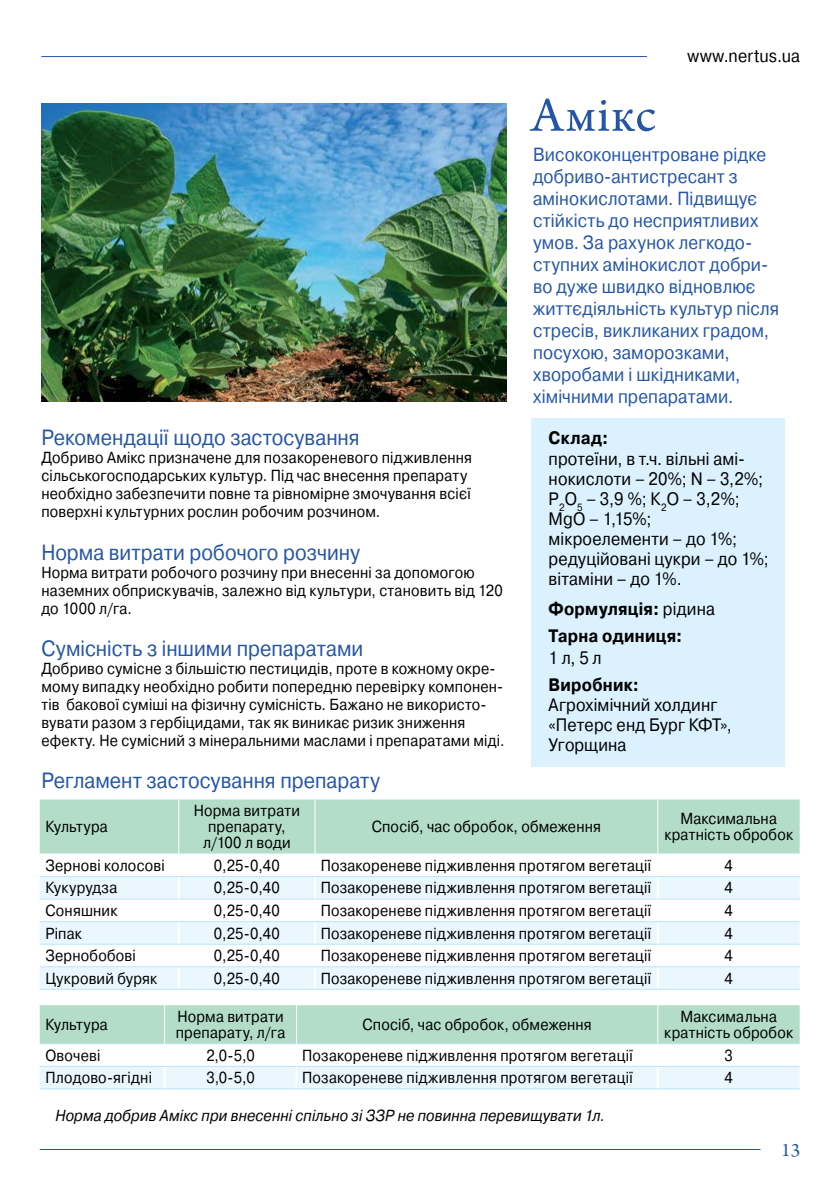
<style>
.page{position:relative;width:840px;height:1191px;background:#fff}
.page>*{position:absolute;margin:0;border:0;box-sizing:border-box;transform-origin:0 0}
.t1{font:52px "Arno Pro";letter-spacing:.035em;color:#2455a6}
.t2{font:22px "Pragmatica";color:#2455a6;scale:.9 1}
.t3{font:20px "Arno Pro";color:#2455a6}
.t4{font:19px/22px "Pragmatica";letter-spacing:.01em;color:#2455a6;scale:.9 1}
.t5{font:18px/20px "Pragmatica";letter-spacing:.01em;color:#000;scale:.9 1}
.t6{font:700 18px/27.2px "Pragmatica";letter-spacing:.015em;color:#000;scale:.9 1}
.t7{font:16px/18px "Pragmatica";letter-spacing:.015em;color:#000;scale:.9 1}
.t8{font:italic 16px "Pragmatica";letter-spacing:.01em;color:#000;scale:.9 1}
.s1{font-weight:400}
</style>
<div class="page">
<hr style="left:40px;top:1149px;width:720px;height:1px;background:#2455a6">
<hr style="left:41px;top:56px;width:605px;height:1px;background:#2455a6">
<img style="left:41px;top:103px;width:465px;height:299px">
<div style="left:530px;top:418px;width:254px;height:349px;background:#dbf1fd"></div>
<div style="left:40px;top:799px;width:759px;height:54px;background:#b3ddc9"></div>
<svg style="left:40px;top:877px;width:759px;height:112px;fill:#ebf7fe"></svg>
<hr style="left:178px;top:877px;width:2px;height:22px;background:#fff">
<hr style="left:314px;top:877px;width:2px;height:22px;background:#fff">
<hr style="left:656px;top:877px;width:2px;height:22px;background:#fff">
<hr style="left:178px;top:899px;width:2px;height:22px;background:#fff">
<hr style="left:314px;top:899px;width:2px;height:22px;background:#fff">
<hr style="left:656px;top:899px;width:2px;height:22px;background:#fff">
<hr style="left:178px;top:922px;width:2px;height:22px;background:#fff">
<hr style="left:314px;top:922px;width:2px;height:22px;background:#fff">
<hr style="left:656px;top:922px;width:2px;height:22px;background:#fff">
<hr style="left:178px;top:944px;width:2px;height:22px;background:#fff">
<hr style="left:314px;top:944px;width:2px;height:22px;background:#fff">
<hr style="left:656px;top:944px;width:2px;height:22px;background:#fff">
<hr style="left:178px;top:967px;width:2px;height:22px;background:#fff">
<hr style="left:314px;top:967px;width:2px;height:22px;background:#fff">
<hr style="left:656px;top:967px;width:2px;height:22px;background:#fff">
<hr style="left:40px;top:876px;width:139px;height:1px;background:#b9e6fa">
<hr style="left:179px;top:876px;width:136px;height:1px;background:#b9e6fa">
<hr style="left:315px;top:876px;width:342px;height:1px;background:#b9e6fa">
<hr style="left:657px;top:876px;width:142px;height:1px;background:#b9e6fa">
<hr style="left:40px;top:898px;width:139px;height:1px;background:#b9e6fa">
<hr style="left:179px;top:898px;width:136px;height:1px;background:#b9e6fa">
<hr style="left:315px;top:898px;width:342px;height:1px;background:#b9e6fa">
<hr style="left:657px;top:898px;width:142px;height:1px;background:#b9e6fa">
<hr style="left:40px;top:921px;width:139px;height:1px;background:#b9e6fa">
<hr style="left:179px;top:921px;width:136px;height:1px;background:#b9e6fa">
<hr style="left:315px;top:921px;width:342px;height:1px;background:#b9e6fa">
<hr style="left:657px;top:921px;width:142px;height:1px;background:#b9e6fa">
<hr style="left:40px;top:944px;width:139px;height:1px;background:#b9e6fa">
<hr style="left:179px;top:944px;width:136px;height:1px;background:#b9e6fa">
<hr style="left:315px;top:944px;width:342px;height:1px;background:#b9e6fa">
<hr style="left:657px;top:944px;width:142px;height:1px;background:#b9e6fa">
<hr style="left:40px;top:966px;width:139px;height:1px;background:#b9e6fa">
<hr style="left:179px;top:966px;width:136px;height:1px;background:#b9e6fa">
<hr style="left:315px;top:966px;width:342px;height:1px;background:#b9e6fa">
<hr style="left:657px;top:966px;width:142px;height:1px;background:#b9e6fa">
<hr style="left:40px;top:989px;width:139px;height:1px;background:#b9e6fa">
<hr style="left:179px;top:989px;width:136px;height:1px;background:#b9e6fa">
<hr style="left:315px;top:989px;width:342px;height:1px;background:#b9e6fa">
<hr style="left:657px;top:989px;width:142px;height:1px;background:#b9e6fa">
<hr style="left:178px;top:799px;width:1px;height:54px;background:#fff">
<hr style="left:314px;top:799px;width:1px;height:54px;background:#fff">
<hr style="left:657px;top:799px;width:1px;height:54px;background:#fff">
<div style="left:40px;top:1005px;width:759px;height:38px;background:#b3ddc9"></div>
<div style="left:40px;top:1067px;width:759px;height:21px;background:#ebf7fe"></div>
<hr style="left:163px;top:1066px;width:2px;height:22px;background:#fff">
<hr style="left:295px;top:1066px;width:2px;height:22px;background:#fff">
<hr style="left:656px;top:1066px;width:2px;height:22px;background:#fff">
<hr style="left:40px;top:1043px;width:124px;height:1px;background:#b9e6fa">
<hr style="left:164px;top:1043px;width:132px;height:1px;background:#b9e6fa">
<hr style="left:296px;top:1043px;width:361px;height:1px;background:#b9e6fa">
<hr style="left:657px;top:1043px;width:142px;height:1px;background:#b9e6fa">
<hr style="left:40px;top:1066px;width:124px;height:1px;background:#b9e6fa">
<hr style="left:164px;top:1066px;width:132px;height:1px;background:#b9e6fa">
<hr style="left:40px;top:1088px;width:124px;height:1px;background:#b9e6fa">
<hr style="left:164px;top:1088px;width:132px;height:1px;background:#b9e6fa">
<hr style="left:296px;top:1066px;width:361px;height:1px;background:#b9e6fa">
<hr style="left:657px;top:1066px;width:142px;height:1px;background:#b9e6fa">
<hr style="left:296px;top:1088px;width:361px;height:1px;background:#b9e6fa">
<hr style="left:657px;top:1088px;width:142px;height:1px;background:#b9e6fa">
<hr style="left:164px;top:1005px;width:1px;height:38px;background:#fff">
<hr style="left:296px;top:1005px;width:1px;height:38px;background:#fff">
<hr style="left:657px;top:1005px;width:1px;height:38px;background:#fff">
<p class="t5" style="left:687px;top:46px;width:127px">www.nertus.ua</p>
<h2 class="t2" style="left:41px;top:424px;width:355px">Рекомендації щодо застосування</h2>
<p class="t7" style="left:41px;top:449px;width:480px">Добриво Амікс призначене для позакореневого підживлення сільськогосподарських культур. Під час внесення препарату необхідно забезпечити повне та рівномірне змочування всієї поверхні культурних рослин робочим розчином.</p>
<h2 class="t2" style="left:41px;top:539px;width:355px">Норма витрати робочого розчину</h2>
<p class="t7" style="left:41px;top:564px;width:514px">Норма витрати робочого розчину при внесенні за допомогою наземних обприскувачів, залежно від культури, становить від 120 до 1000 л/га.</p>
<h2 class="t2" style="left:41px;top:634px;width:359px">Сумісність з іншими препаратами</h2>
<p class="t7" style="left:41px;top:659px;width:516px">Добриво сумісне з більшістю пестицидів, проте в кожному окре&shy;мому випадку необхідно робити попередню перевірку компонен&shy;тів бакової суміші на фізичну сумісність. Бажано не використо&shy;вувати разом з гербіцидами, так як виникає ризик зниження ефекту. Не сумісний з мінеральними маслами і препаратами міді.</p>
<h2 class="t2" style="left:41px;top:766px;width:377px">Регламент застосування препарату</h2>
<h1 class="t1" style="left:530px;top:85px;width:126px">Амікс</h1>
<p class="t4" style="left:532px;top:144px;width:275px">Висококонцентроване рідке добриво-антистресант з амінокислотами. Підвищує стійкість до несприятливих умов. За рахунок легкодо&shy;ступних амінокислот добри&shy;во дуже швидко відновлює життєдіяльність культур після стресів, викликаних градом, посухою, заморозками, хворобами і шкідниками, хімічними препаратами.</p>
<p class="t6" style="left:548px;top:424px;width:68px">Склад:</p>
<p class="t5" style="left:548px;top:449px;width:246px">протеїни, в т.ч. вільні амі&shy;нокислоти – 20%; N – 3,2%;<br>P<sub>2</sub>О<sub>5</sub> – 3,9 %; К<sub>2</sub>О – 3,2%;<br>MgO – 1,15%; мікроелементи – до 1%; редуційовані цукри – до 1%; вітаміни – до 1%.</p>
<p class="t6" style="left:548px;top:595px;width:186px">Формуляція: <span class="s1">рідина<br></span>Тарна одиниця:</p>
<p class="t5" style="left:548px;top:648px;width:60px">1 л, 5 л</p>
<p class="t6" style="left:548px;top:671px;width:102px">Виробник:</p>
<p class="t5" style="left:548px;top:695px;width:205px">Агрохімічний холдинг «Петерс енд Бург КФТ»,<br>Угорщина</p>
<p class="t7" style="left:45px;top:818px;width:71px">Культура</p>
<p class="t7" style="left:194px;top:803px;width:119px;line-height:16px;text-align:center">Норма витрати препарату, л/100 л води</p>
<p class="t7" style="left:371px;top:818px;width:256px">Спосіб, час обробок, обмеження</p>
<p class="t7" style="left:664px;top:811px;width:144px;line-height:16px;text-align:center">Максимальна кратність обробок</p>
<p class="t7" style="left:45px;top:856px;width:134px">Зернові колосові</p>
<p class="t7" style="left:214px;top:856px;width:75px">0,25-0,40</p>
<p class="t7" style="left:320px;top:856px;width:369px">Позакореневе підживлення протягом вегетації</p>
<p class="t7" style="left:724px;top:856px;width:11px">4</p>
<p class="t7" style="left:45px;top:879px;width:81px">Кукурудза</p>
<p class="t7" style="left:214px;top:879px;width:75px">0,25-0,40</p>
<p class="t7" style="left:320px;top:879px;width:369px">Позакореневе підживлення протягом вегетації</p>
<p class="t7" style="left:724px;top:879px;width:11px">4</p>
<p class="t7" style="left:45px;top:902px;width:81px">Соняшник</p>
<p class="t7" style="left:214px;top:902px;width:75px">0,25-0,40</p>
<p class="t7" style="left:320px;top:902px;width:369px">Позакореневе підживлення протягом вегетації</p>
<p class="t7" style="left:724px;top:902px;width:11px">4</p>
<p class="t7" style="left:45px;top:924px;width:42px">Ріпак</p>
<p class="t7" style="left:214px;top:924px;width:75px">0,25-0,40</p>
<p class="t7" style="left:320px;top:924px;width:369px">Позакореневе підживлення протягом вегетації</p>
<p class="t7" style="left:724px;top:924px;width:11px">4</p>
<p class="t7" style="left:45px;top:947px;width:102px">Зернобобові</p>
<p class="t7" style="left:214px;top:947px;width:75px">0,25-0,40</p>
<p class="t7" style="left:320px;top:947px;width:369px">Позакореневе підживлення протягом вегетації</p>
<p class="t7" style="left:724px;top:947px;width:11px">4</p>
<p class="t7" style="left:45px;top:969px;width:126px">Цукровий буряк</p>
<p class="t7" style="left:214px;top:969px;width:75px">0,25-0,40</p>
<p class="t7" style="left:320px;top:969px;width:369px">Позакореневе підживлення протягом вегетації</p>
<p class="t7" style="left:724px;top:969px;width:11px">4</p>
<p class="t7" style="left:45px;top:1016px;width:71px">Культура</p>
<p class="t7" style="left:176px;top:1009px;width:123px;line-height:16px">Норма витрати препарату, л/га</p>
<p class="t7" style="left:362px;top:1016px;width:256px">Спосіб, час обробок, обмеження</p>
<p class="t7" style="left:664px;top:1009px;width:144px;line-height:16px;text-align:center">Максимальна кратність обробок</p>
<p class="t7" style="left:45px;top:1046px;width:63px">Овочеві</p>
<p class="t7" style="left:206px;top:1046px;width:55px">2,0-5,0</p>
<p class="t7" style="left:302px;top:1046px;width:369px">Позакореневе підживлення протягом вегетації</p>
<p class="t7" style="left:724px;top:1046px;width:11px">3</p>
<p class="t7" style="left:45px;top:1069px;width:120px">Плодово-ягідні</p>
<p class="t7" style="left:206px;top:1069px;width:55px">3,0-5,0</p>
<p class="t7" style="left:302px;top:1069px;width:369px">Позакореневе підживлення протягом вегетації</p>
<p class="t7" style="left:724px;top:1069px;width:11px">4</p>
<p class="t8" style="left:55px;top:1105px;width:612px">Норма добрив Амікс при внесенні спільно зі ЗЗР не повинна перевищувати 1л.</p>
<p class="t3" style="left:780px;top:1138px;width:20px">13</p>
</div>
